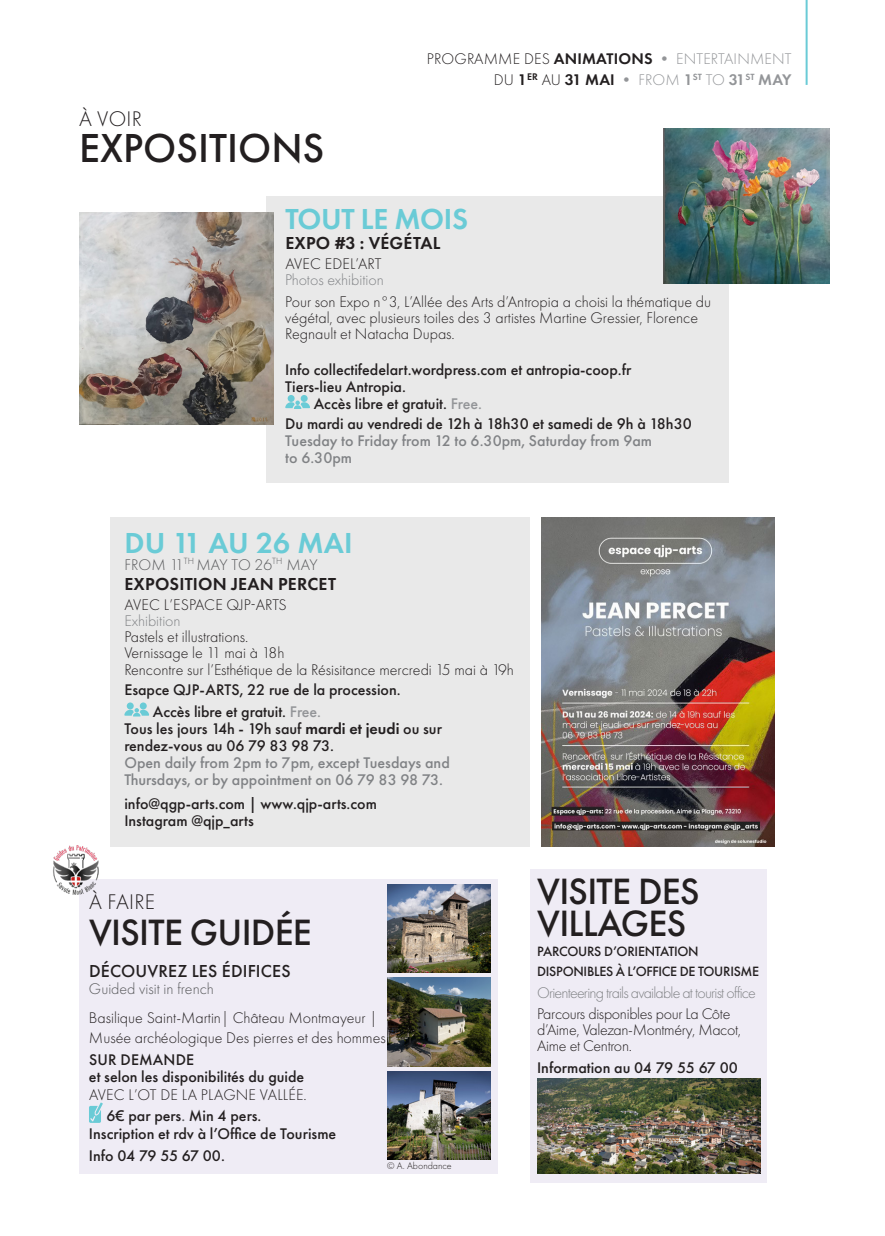
<style>
.page{position:relative;width:885px;height:1236px;background:#fff}
.page>*{position:absolute;margin:0;border:0;box-sizing:border-box;transform-origin:0 0}
.t1{font:500 42px "Futura PT";color:#231f20}
.t2{font:500 38px "Futura PT";letter-spacing:-.02em;color:#231f20}
.t3{font:600 30px "Futura PT";letter-spacing:-.01em;color:#6acbd6}
.t4{font:300 22px "Futura PT";letter-spacing:.01em;color:#231f20}
.NOM_EVENT{font:600 18px "Futura PT";letter-spacing:.01em;color:#231f20}
.Texte_FR{font:500 18px "Futura PT";letter-spacing:.01em;color:#231f20}
.TITRE_EVENT_ANGLAIS{font:500 16px "Futura PT";color:#231f20}
.TITRE_EVENT_ANGLAIS-2{font:300 16px/16px "Futura PT";color:#231f20}
.Texte_FR-2{font:500 16px "Futura PT";color:#231f20}
.t5{font:500 16px/17px "Futura PT";color:#808285}
.Texte_FR-3{font:300 16px "Futura PT";color:#231f20}
.Texte_FR-4{font:300 16px/16px "Futura PT";letter-spacing:-.02em;color:#231f20}
.t6{font:300 16px/20.8px "Futura PT";letter-spacing:.01em;color:#939598;text-align:right}
.Texte_FR-5{font:300 16px "Futura PT";letter-spacing:-.05em;color:#808285}
.NOM_EVENT-2{font:300 16px "Futura PT";letter-spacing:.01em;color:#231f20}
.TITRE_EVENT_ANGLAIS-3{font:300 16px "Futura PT";color:#808285}
.NOM_EVENT-3{font:300 16px "Futura PT";color:#57585a}
.Texte_FR-6{font:300 16px "Futura PT";color:#57585a}
.Texte_FR-7{font:500 14px/20px "Futura PT";letter-spacing:-.02em;color:#231f20}
.t7{font:300 10px "Futura PT";color:#231f20}
.s1{color:#231f20}
.s2{font-weight:600;color:#231f20}
.s3{font-weight:600}
.s4{color:#939598}
.s5{color:#57585a}
</style>
<div class="page">
<div style="left:266px;top:196px;width:463px;height:286px;background:#e9e9e9"></div>
<div style="left:300px;top:395px;width:7px;height:7px;background:#6acbd6;border-radius:50%"></div>
<div style="left:287px;top:395px;width:7px;height:7px;background:#6acbd6;border-radius:50%"></div>
<svg style="left:285px;top:401px;width:25px;height:8px"></svg>
<div style="left:79px;top:879px;width:418px;height:295px;background:#efecf5"></div>
<div style="left:110px;top:518px;width:420px;height:329px;background:#e9e9e9"></div>
<div style="left:140px;top:702px;width:7px;height:7px;background:#6acbd6;border-radius:50%"></div>
<div style="left:127px;top:702px;width:7px;height:7px;background:#6acbd6;border-radius:50%"></div>
<svg style="left:124px;top:708px;width:25px;height:8px"></svg>
<img style="left:79px;top:212px;width:195px;height:212px">
<svg style="left:89px;top:1102px;width:14px;height:21px"></svg>
<img style="left:387px;top:978px;width:103px;height:88px">
<img style="left:387px;top:1071px;width:103px;height:88px">
<img style="left:387px;top:884px;width:103px;height:89px">
<img style="left:53px;top:845px;width:46px;height:50px">
<img style="left:663px;top:129px;width:166px;height:154px">
<img style="left:542px;top:518px;width:232px;height:329px">
<div style="left:530px;top:869px;width:236px;height:314px;background:#efecf5"></div>
<img style="left:537px;top:1079px;width:223px;height:95px">
<hr style="left:805px;top:0;width:2px;height:85px;background:#6acbd6">
<p class="t4" style="left:79px;top:106px;width:64px">À VOIR</p>
<p class="t1" style="left:79px;top:122px;width:247px">EXPOSITIONS</p>
<p class="t6" style="left:427px;top:49px;width:366px"><span class="s1">PROGRAMME DES</span> <span class="s2">ANIMATIONS</span> <span class="s3">•</span> ENTERTAINMENT<br><span class="s1">DU</span> <span class="s2">1</span><sup>ER</sup> <span class="s1">AU</span> <span class="s2">31 MAI</span> <span class="s3">•</span> FROM <span class="s3">1</span><sup>ST</sup> TO <span class="s3">31</span><sup>ST</sup> <span class="s3">MAY</span></p>
<p class="t3" style="left:285px;top:200px;width:184px">TOUT LE MOIS</p>
<p class="NOM_EVENT" style="left:285px;top:232px;width:156px">EXPO #3 : VÉGÉTAL</p>
<p class="NOM_EVENT-2" style="left:285px;top:255px;width:98px">AVEC EDEL’ART</p>
<p class="TITRE_EVENT_ANGLAIS-3" style="left:285px;top:271px;width:100px">Photos exhibition</p>
<p class="TITRE_EVENT_ANGLAIS-2" style="left:285px;top:294px;width:427px">Pour son Expo n°3, L’Allée des Arts d’Antropia a choisi la thématique du végétal, avec plusieurs toiles des 3 artistes Martine Gressier, Florence<br>Regnault et Natacha Dupas.</p>
<p class="TITRE_EVENT_ANGLAIS" style="left:285px;top:360px;width:347px">Info collectifedelart.wordpress.com et antropia-coop.fr</p>
<p class="TITRE_EVENT_ANGLAIS" style="left:285px;top:377px;width:122px">Tiers-lieu Antropia.</p>
<p class="TITRE_EVENT_ANGLAIS" style="left:314px;top:394px;width:170px">Accès libre et gratuit. <span class="s4">Free.</span></p>
<p class="TITRE_EVENT_ANGLAIS" style="left:285px;top:414px;width:408px">Du mardi au vendredi de 12h à 18h30 et samedi de 9h à 18h30</p>
<p class="t5" style="left:285px;top:432px;width:368px">Tuesday to Friday from 12 to 6.30pm, Saturday from 9am</p>
<p class="t5" style="left:285px;top:449px;width:68px">to 6.30pm</p>
<p class="t3" style="left:124px;top:524px;width:230px">DU 11 AU 26 MAI</p>
<p class="NOM_EVENT-3" style="left:124px;top:555px;width:195px">FROM 11<sup>TH</sup> MAY TO 26<sup>TH</sup> MAY</p>
<p class="NOM_EVENT" style="left:124px;top:572px;width:213px">EXPOSITION JEAN PERCET</p>
<p class="NOM_EVENT-2" style="left:124px;top:595px;width:164px">AVEC L’ESPACE QJP-ARTS</p>
<p class="TITRE_EVENT_ANGLAIS-3" style="left:124px;top:611px;width:58px">Exhibition</p>
<p class="TITRE_EVENT_ANGLAIS-2" style="left:124px;top:628px;width:126px">Pastels et illustrations.</p>
<p class="TITRE_EVENT_ANGLAIS-2" style="left:124px;top:644px;width:162px">Vernissage le 11 mai à 18h</p>
<p class="TITRE_EVENT_ANGLAIS-2" style="left:124px;top:661px;width:391px">Rencontre sur l’Esthétique de la Résisitance mercredi 15 mai à 19h</p>
<p class="TITRE_EVENT_ANGLAIS" style="left:124px;top:680px;width:278px">Esapce QJP-ARTS, 22 rue de la procession.</p>
<p class="TITRE_EVENT_ANGLAIS" style="left:153px;top:702px;width:170px">Accès libre et gratuit. <span class="s4">Free.</span></p>
<p class="TITRE_EVENT_ANGLAIS" style="left:124px;top:719px;width:319px">Tous les jours 14h - 19h sauf <span class="s3">mardi et jeudi</span> ou sur</p>
<p class="TITRE_EVENT_ANGLAIS" style="left:124px;top:736px;width:211px">rendez-vous au 06 79 83 98 73.</p>
<p class="t5" style="left:124px;top:754px;width:327px">Open daily from 2pm to 7pm, except Tuesdays and<br>Thursdays, or by appointment on 06 79 83 98 73.</p>
<p class="TITRE_EVENT_ANGLAIS" style="left:124px;top:794px;width:254px">info@qgp-arts.com | www.qjp-arts.com</p>
<p class="TITRE_EVENT_ANGLAIS" style="left:124px;top:811px;width:131px">Instagram @qjp_arts</p>
<p class="t4" style="left:89px;top:889px;width:67px">À FAIRE</p>
<p class="t2" style="left:89px;top:909px;width:224px">VISITE GUIDÉE</p>
<p class="Texte_FR" style="left:89px;top:960px;width:203px">DÉCOUVREZ LES ÉDIFICES</p>
<p class="Texte_FR-6" style="left:89px;top:980px;width:126px">Guided visit in french</p>
<p class="Texte_FR-3" style="left:89px;top:1009px;width:290px">Basilique Saint-Martin| Château Montmayeur |</p>
<p class="Texte_FR-3" style="left:89px;top:1029px;width:298px">Musée archéologique Des pierres et des hommes</p>
<p class="Texte_FR-2" style="left:89px;top:1050px;width:107px">SUR DEMANDE</p>
<p class="Texte_FR-2" style="left:89px;top:1067px;width:217px">et selon les disponibilités du guide</p>
<p class="Texte_FR-3" style="left:89px;top:1085px;width:219px">AVEC L’OT DE LA PLAGNE VALLÉE.</p>
<p class="Texte_FR-2" style="left:106px;top:1106px;width:156px">6€ par pers<span class="s5">.</span> Min 4 pers.</p>
<p class="Texte_FR-2" style="left:89px;top:1124px;width:249px">Inscription et rdv à l’Office de Tourisme</p>
<p class="Texte_FR-2" style="left:89px;top:1146px;width:137px">Info 04 79 55 67 00.</p>
<p class="t7" style="left:387px;top:1160px;width:66px">© A. Abondance</p>
<p class="t2" style="left:537px;top:868px;width:164px">VISITE DES</p>
<p class="t2" style="left:537px;top:900px;width:151px">VILLAGES</p>
<p class="Texte_FR-7" style="left:537px;top:941px;width:223px">PARCOURS D’ORIENTATION<br>DISPONIBLES À L’OFFICE DE TOURISME</p>
<p class="Texte_FR-5" style="left:537px;top:983px;width:220px">Orienteering trails available at tourist office</p>
<p class="Texte_FR-4" style="left:537px;top:1006px;width:205px">Parcours disponibles pour La Côte d’Aime, Valezan-Montméry, Macot,<br>Aime et Centron.</p>
<p class="Texte_FR-2" style="left:537px;top:1058px;width:202px">Information au 04 79 55 67 00</p>
</div>
